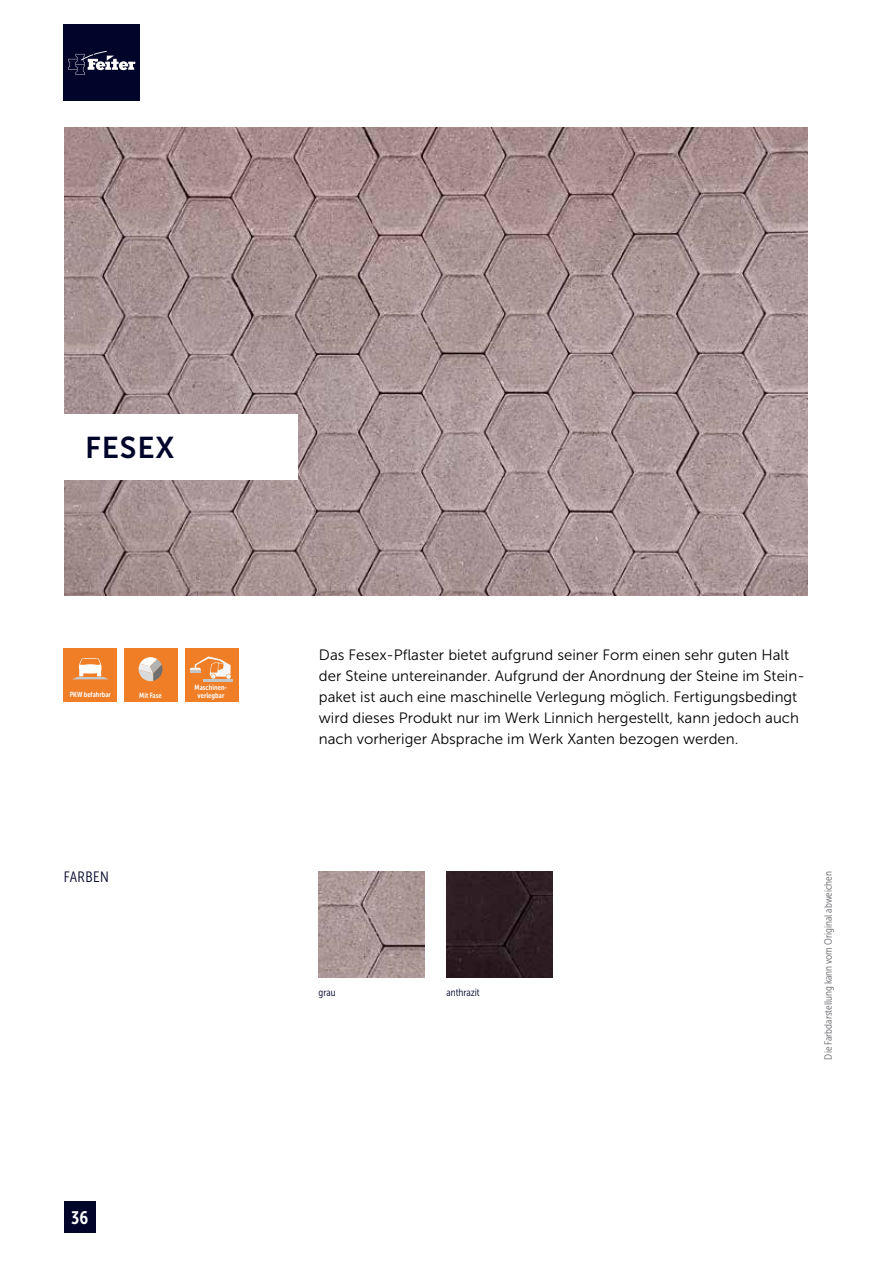
<style>
.page{position:relative;width:893px;height:1263px;background:#fff}
.page>*{position:absolute;margin:0;border:0;box-sizing:border-box;transform-origin:0 0}
.t1{font:30px "Museo Sans 700";letter-spacing:.03em;color:#000529}
.t2{font:18px "Museo Sans Cond 700";color:#fff}
.t3{font:15px/21px "Museo Sans 300";color:#000}
.t4{font:15px "Museo Sans Cond 300";letter-spacing:.03em;color:#000529}
.t5{font:10.5px "Museo Sans Cond 300";color:#68676c}
.t6{font:10.5px "Museo Sans Cond 300";color:#000529}
.t7{font:7.35px/7.9px "Museo Sans Cond 700";color:#fff;text-align:center}
</style>
<div class="page">
<div style="left:64px;top:1201px;width:32px;height:32px;background:#000529"></div>
<div style="left:64px;top:25px;width:76px;height:76px;background:#000529"></div>
<svg style="left:68px;top:51px;width:67px;height:24px"></svg>
<img style="left:65px;top:128px;width:743px;height:467px">
<div style="left:0;top:415px;width:298px;height:65px;background:#fff"></div>
<img style="left:319px;top:871px;width:106px;height:106px">
<img style="left:446px;top:871px;width:107px;height:106px">
<div style="left:124px;top:648px;width:54px;height:54px;background:#ef7e27"></div>
<svg style="left:139px;top:657px;width:24px;height:24px"></svg>
<div style="left:64px;top:648px;width:53px;height:54px;background:#ef7e27"></div>
<svg style="left:73px;top:658px;width:35px;height:21px"></svg>
<div style="left:185px;top:648px;width:53px;height:54px;background:#ef7e27"></div>
<hr style="left:203px;top:679px;width:30px;height:2px;background:#c6c6c6">
<svg style="left:190px;top:656px;width:41px;height:23px"></svg>
<h1 class="t1" style="left:85px;top:430px;width:91px">FESEX</h1>
<p class="t7" style="left:70px;top:691px;width:43px">PKW befahrbar</p>
<p class="t7" style="left:139px;top:691px;width:24px">Mit Fase</p>
<p class="t7" style="left:195px;top:684px;width:34px">Maschinen&shy;verlegbar</p>
<p class="t4" style="left:64px;top:869px;width:46px">FARBEN</p>
<p class="t2" style="left:71px;top:1207px;width:18px">36</p>
<p class="t3" style="left:319px;top:644px;width:487px">Das Fesex-Pflaster bietet aufgrund seiner Form einen sehr guten Halt der Steine untereinander. Aufgrund der Anordnung der Steine im Stein&shy;paket ist auch eine maschinelle Verlegung möglich. Fertigungsbedingt wird dieses Produkt nur im Werk Linnich hergestellt, kann jedoch auch nach vorheriger Absprache im Werk Xanten bezogen werden.</p>
<p class="t6" style="left:319px;top:987px;width:19px">grau</p>
<p class="t6" style="left:446px;top:987px;width:35px">anthrazit</p>
<p class="t5" style="left:822px;top:1059px;width:190px;rotate:-90deg">Die Farbdarstellung kann vom Original abweichen</p>
</div>
